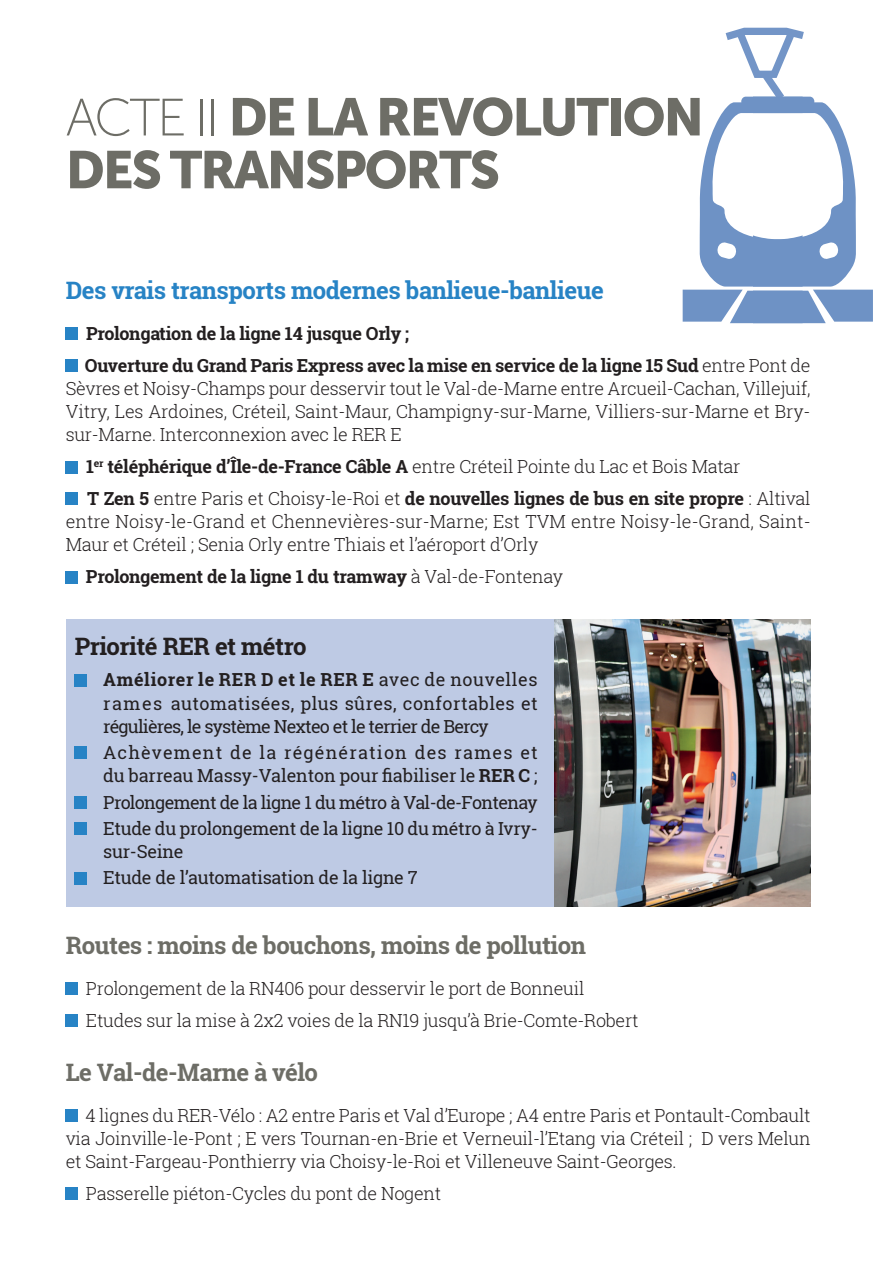
<style>
.page{position:relative;width:893px;height:1263px;background:#fff}
.page>*{position:absolute;margin:0;border:0;box-sizing:border-box;transform-origin:0 0}
.t1{font:52.5px/52.8px "Museo Sans 900";letter-spacing:-.04em;color:#6d6d66}
.t2{font:700 24px "Roboto Slab";letter-spacing:-.02em;color:#6d6d66}
.t3{font:700 24px "Roboto Slab";letter-spacing:-.02em;color:#2783c5}
.t4{font:700 24px "Roboto Slab";letter-spacing:-.02em;color:#231f20}
.t5{font:300 18px/23.2px "Roboto Slab";letter-spacing:-.015em;color:#231f20;text-align:justify}
.t6{font:700 18px/31.8px "Roboto Slab";letter-spacing:-.015em;color:#231f20}
.t7{font:18px/23.2px "Roboto Slab";letter-spacing:-.015em;color:#231f20;text-align:justify}
.t8{font:18px/26.2px "Roboto Slab";letter-spacing:-.035em;color:#231f20}
.t9{font:18px/23.2px "Roboto Slab";letter-spacing:.025em;color:#231f20}
.s1{font-family:"Museo Sans 100"}
.s2{font-weight:300}
.s3{font-weight:700}
</style>
<div class="page">
<div style="left:66px;top:620px;width:745px;height:287px;background:#becae4"></div>
<div style="left:66px;top:328px;width:12px;height:12px;background:#2783c5"></div>
<div style="left:66px;top:359px;width:12px;height:13px;background:#2783c5"></div>
<div style="left:66px;top:461px;width:12px;height:12px;background:#2783c5"></div>
<div style="left:66px;top:493px;width:12px;height:12px;background:#2783c5"></div>
<div style="left:66px;top:571px;width:12px;height:12px;background:#2783c5"></div>
<svg style="left:683px;top:27px;width:190px;height:296px"></svg>
<div style="left:75px;top:674px;width:12px;height:12px;background:#2783c5"></div>
<div style="left:75px;top:747px;width:12px;height:12px;background:#2783c5"></div>
<div style="left:75px;top:796px;width:12px;height:12px;background:#2783c5"></div>
<div style="left:75px;top:822px;width:12px;height:13px;background:#2783c5"></div>
<div style="left:75px;top:872px;width:12px;height:12px;background:#2783c5"></div>
<div style="left:66px;top:982px;width:12px;height:13px;background:#2783c5"></div>
<div style="left:66px;top:1014px;width:12px;height:12px;background:#2783c5"></div>
<div style="left:66px;top:1109px;width:12px;height:13px;background:#2783c5"></div>
<div style="left:66px;top:1188px;width:12px;height:12px;background:#2783c5"></div>
<img style="left:555px;top:620px;width:256px;height:287px">
<h1 class="t1" style="left:66px;top:90px;width:640px"><span class="s1">ACTE II</span> DE LA REVOLUTION<br>DES TRANSPORTS</h1>
<h2 class="t3" style="left:66px;top:274px;width:540px">Des vrais transports modernes banlieue-banlieue</h2>
<p class="t6" style="left:85px;top:317px;width:727px">Prolongation de la ligne 14 jusque Orly ;<br>Ouverture du Grand Paris Express avec la mise en service de la ligne 15 Sud <span class="s2">entre Pont de</span></p>
<p class="t5" style="left:66px;top:376px;width:746px">Sèvres et Noisy-Champs pour desservir tout le Val-de-Marne entre Arcueil-Cachan, Villejuif, Vitry, Les Ardoines, Créteil, Saint-Maur, Champigny-sur-Marne, Villiers-sur-Marne et Bry&shy;sur-Marne. Interconnexion avec le RER E</p>
<p class="t6" style="left:86px;top:451px;width:726px">1<sup>er</sup> téléphérique d’Île-de-France Câble A <span class="s2">entre Créteil Pointe du Lac et Bois Matar<br></span>T Zen 5 <span class="s2">entre Paris et Choisy-le-Roi et</span> de nouvelles lignes de bus en site propre <span class="s2">: Altival</span></p>
<p class="t5" style="left:66px;top:510px;width:746px">entre Noisy-le-Grand et Chennevières-sur-Marne; Est TVM entre Noisy-le-Grand, Saint-<br>Maur et Créteil ; Senia Orly entre Thiais et l’aéroport d’Orly</p>
<p class="t6" style="left:86px;top:561px;width:479px">Prolongement de la ligne 1 du tramway <span class="s2">à Val-de-Fontenay</span></p>
<h2 class="t4" style="left:75px;top:629px;width:233px">Priorité RER et métro</h2>
<p class="t7" style="left:103px;top:668px;width:436px"><span class="s3">Améliorer le RER D et le RER E</span> avec de nouvelles rames automatisées, plus sûres, confortables et régulières, le système Nexteo et le terrier de Bercy</p>
<p class="t9" style="left:103px;top:741px;width:436px">Achèvement de la régénération des rames et du barreau Massy-Valenton pour fiabiliser le <span class="s3">RER C</span> ;</p>
<p class="t8" style="left:103px;top:789px;width:436px">Prolongement de la ligne 1 du métro à Val-de-Fontenay<br>Etude du prolongement de la ligne 10 du métro à Ivry-</p>
<p class="t7" style="left:103px;top:838px;width:316px;line-height:26.2px">sur-Seine<br>Etude de l’automatisation de la ligne 7</p>
<h2 class="t2" style="left:66px;top:929px;width:522px">Routes : moins de bouchons, moins de pollution</h2>
<p class="t5" style="left:86px;top:972px;width:554px;line-height:31.8px">Prolongement de la RN406 pour desservir le port de Bonneuil<br>Etudes sur la mise à 2x2 voies de la RN19 jusqu’à Brie-Comte-Robert</p>
<h2 class="t2" style="left:66px;top:1056px;width:254px">Le Val-de-Marne à vélo</h2>
<p class="t5" style="left:66px;top:1103px;width:746px;text-indent:20px">4 lignes du RER-Vélo : A2 entre Paris et Val d’Europe ; A4 entre Paris et Pontault-Combault via Joinville-le-Pont ; E vers Tournan-en-Brie et Verneuil-l’Etang via Créteil ; D vers Melun et Saint-Fargeau-Ponthierry via Choisy-le-Roi et Villeneuve Saint-Georges.</p>
<p class="t5" style="left:86px;top:1181px;width:357px">Passerelle piéton-Cycles du pont de Nogent</p>
</div>
